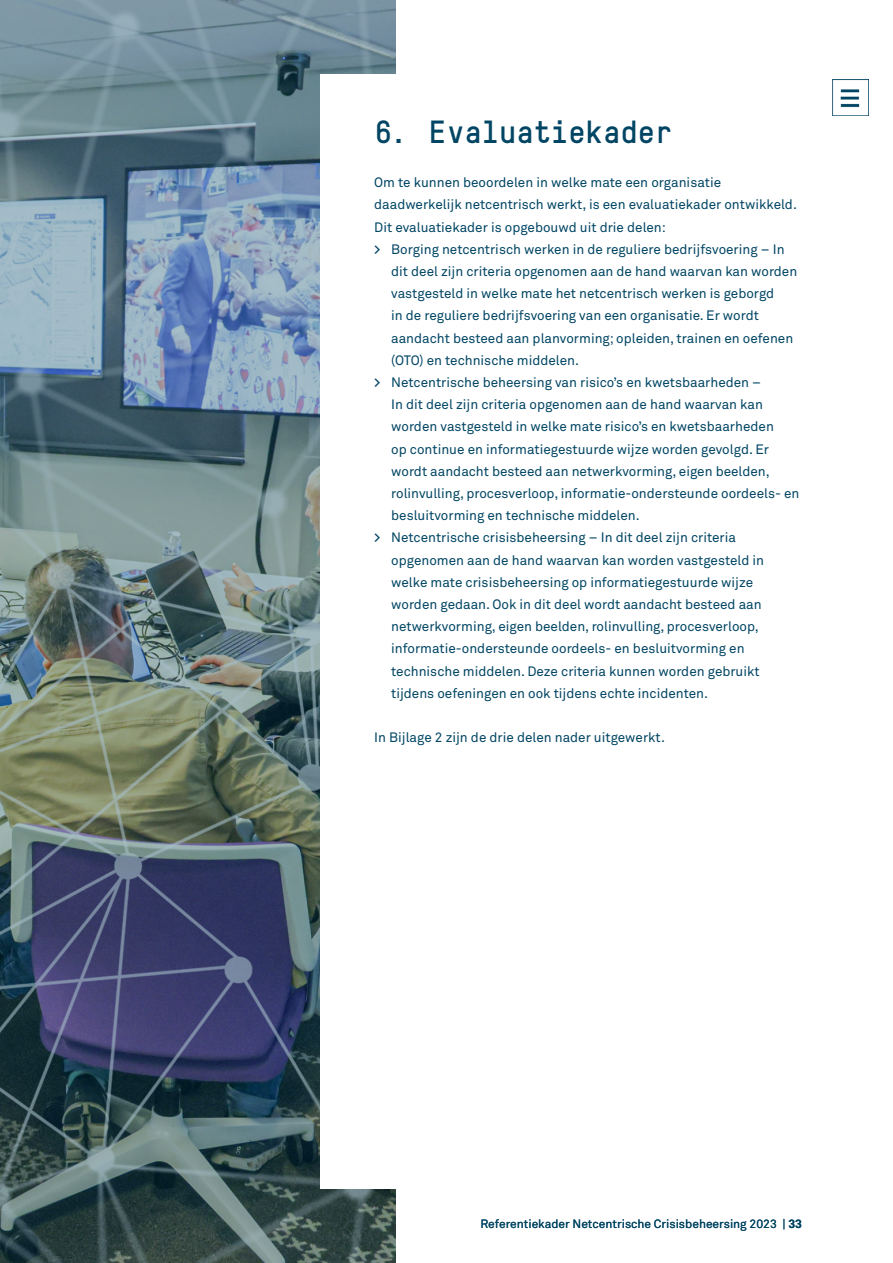
<style>
.page{position:relative;width:893px;height:1263px;background:#fff}
.page>*{position:absolute;margin:0;border:0;box-sizing:border-box;transform-origin:0 0}
.H1_-_Hoofdstuktitel_klein_NR{font:700 31.5px "TSTARTW";color:#004563}
.P-Broodtekst{font:13.5px/22.2px "Akkurat Std";color:#004563}
.t1{font:12px "Akkurat Std";color:#004563}
.s1{font-weight:700}
</style>
<div class="page">
<img style="left:0;top:0;width:395px;height:1263px">
<div style="left:320px;top:74px;width:93px;height:1114px;background:#fff"></div>
<img style="left:832px;top:80px;width:36px;height:36px">
<h1 class="H1_-_Hoofdstuktitel_klein_NR" style="left:374px;top:112px;width:300px">6. Evaluatiekader</h1>
<p class="P-Broodtekst" style="left:374px;top:171px;width:424px">Om te kunnen beoordelen in welke mate een organisatie daadwerkelijk netcentrisch werkt, is een evaluatiekader ontwikkeld.<br>Dit evaluatiekader is opgebouwd uit drie delen:</p>
<p class="P-Broodtekst" style="left:391px;top:238px;width:408px;text-indent:-17px"><span class="s1">&gt;</span> Borging netcentrisch werken in de reguliere bedrijfsvoering – In dit deel zijn criteria opgenomen aan de hand waarvan kan worden vastgesteld in welke mate het netcentrisch werken is geborgd<br>in de reguliere bedrijfsvoering van een organisatie. Er wordt aandacht besteed aan planvorming; opleiden, trainen en oefenen (OTO) en technische middelen.</p>
<p class="P-Broodtekst" style="left:391px;top:371px;width:410px;text-indent:-17px"><span class="s1">&gt;</span> Netcentrische beheersing van risico’s en kwetsbaarheden –<br>In dit deel zijn criteria opgenomen aan de hand waarvan kan worden vastgesteld in welke mate risico’s en kwetsbaarheden<br>op continue en informatiegestuurde wijze worden gevolgd. Er wordt aandacht besteed aan netwerkvorming, eigen beelden, rolinvulling, procesverloop, informatie-ondersteunde oordeels- en besluitvorming en technische middelen.</p>
<p class="P-Broodtekst" style="left:391px;top:527px;width:374px;text-indent:-17px"><span class="s1">&gt;</span> Netcentrische crisisbeheersing – In dit deel zijn criteria opgenomen aan de hand waarvan kan worden vastgesteld in welke mate crisisbeheersing op informatiegestuurde wijze worden gedaan. Ook in dit deel wordt aandacht besteed aan netwerkvorming, eigen beelden, rolinvulling, procesverloop, informatie-ondersteunde oordeels- en besluitvorming en technische middelen. Deze criteria kunnen worden gebruikt tijdens oefeningen en ook tijdens echte incidenten.</p>
<p class="P-Broodtekst" style="left:374px;top:726px;width:292px">In Bijlage 2 zijn de drie delen nader uitgewerkt.</p>
<p class="t1" style="left:480px;top:1217px;width:323px">Referentiekader Netcentrische Crisisbeheersing 2023 | <span class="s1">33</span></p>
</div>
